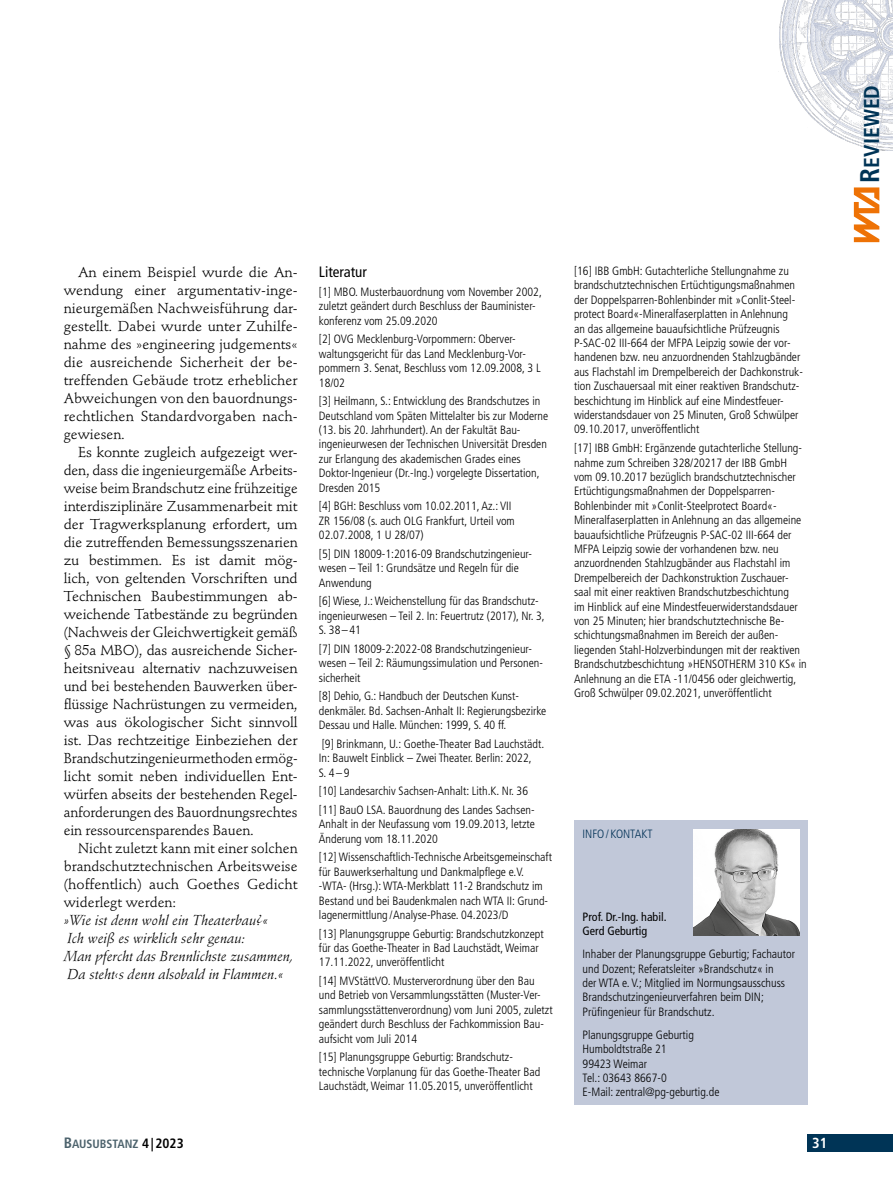
<style>
.page{position:relative;width:893px;height:1191px;background:#fff}
.page>*{position:absolute;margin:0;border:0;box-sizing:border-box;transform-origin:0 0}
.t1{font:21.6px "Frutiger LT Std Bold Cn SC800";color:#003456}
.Ü_Literaturverzeichnis{font:condensed 15px "Frutiger LT Std";color:#000}
.t2{font:700 condensed 14.55px "Frutiger LT Std";color:#fff}
.Grundschrift_mit_Einzug{font:14.25px/18px "Stempel Schneidler Std";color:#000;text-align:justify}
.Grundschrift_ohne_Einzug{font:italic 14.25px "Stempel Schneidler Std";color:#000}
.Literaturverzeichnis{font:300 condensed 12px/14.4px "Frutiger LT Std";color:#000}
.Autortext_im_Autoren_Kasten{font:300 condensed 12px/14.4px "Frutiger LT Std";color:#000}
.Autorname_im_Autoren_Kasten{font:condensed 12px/14.4px "Frutiger LT Std";color:#000}
.t3{font:12px "Frutiger LT Std Bold Cn SC800";color:#4c626c}
.Bild-_Tabellen-_Infotext{font:300 condensed 12px "Frutiger LT Std";color:#003055}
.s1{font-size:15px}
.s2{font-size:13.5px;color:#000}
.s3{font-size:27px}
</style>
<div class="page">
<img style="left:779px;top:0;width:114px;height:151px">
<div style="left:808px;top:1134px;width:85px;height:17px;background:#003456"></div>
<svg style="left:854px;top:187px;width:25px;height:55px"></svg>
<div style="left:574px;top:820px;width:234px;height:285px;background:#c1c8d9"></div>
<img style="left:693px;top:829px;width:106px;height:106px">
<p class="Grundschrift_mit_Einzug" style="left:64px;top:263px;width:235px;text-indent:14px">An einem Beispiel wurde die An&shy;wendung einer argumentativ-inge&shy;nieurgemäßen Nachweisführung dar&shy;gestellt. Dabei wurde unter Zuhilfe&shy;nahme des »engineering judgements« die ausreichende Sicherheit der be&shy;treffenden Gebäude trotz erheblicher Abweichungen von den bauordnungs&shy;rechtlichen Standardvorgaben nach&shy;gewiesen.</p>
<p class="Grundschrift_mit_Einzug" style="left:64px;top:443px;width:235px;text-indent:14px">Es konnte zugleich aufgezeigt wer&shy;den, dass die ingenieurgemäße Arbeits&shy;weise beim Brandschutz eine frühzeitige interdisziplinäre Zusammenarbeit mit der Tragwerksplanung erfordert, um die zutreffenden Bemessungsszenarien zu bestimmen. Es ist damit mög&shy;lich, von geltenden Vorschriften und Technischen Baubestimmungen ab&shy;weichende Tatbestände zu begründen (Nachweis der Gleichwertigkeit gemäß § 85a MBO), das ausreichende Sicher&shy;heitsniveau alternativ nachzuweisen und bei bestehenden Bauwerken über&shy;flüssige Nachrüstungen zu vermeiden, was aus ökologischer Sicht sinnvoll ist. Das rechtzeitige Einbeziehen der Brandschutzingenieurmethoden ermög&shy;licht somit neben individuellen Ent&shy;würfen abseits der bestehenden Regel&shy;anforderungen des Bauordnungsrechtes ein ressourcensparendes Bauen.</p>
<p class="Grundschrift_mit_Einzug" style="left:64px;top:839px;width:235px;text-indent:14px">Nicht zuletzt kann mit einer solchen brandschutztechnischen Arbeitsweise (hoffentlich) auch Goethes Gedicht widerlegt werden:</p>
<p class="Grundschrift_ohne_Einzug" style="left:64px;top:911px;width:206px">»Wie ist denn wohl ein Theaterbau?«</p>
<p class="Grundschrift_ohne_Einzug" style="left:67px;top:929px;width:179px">Ich weiß es wirklich sehr genau:</p>
<p class="Grundschrift_ohne_Einzug" style="left:64px;top:947px;width:231px">Man pfercht das Brennlichste zusammen,</p>
<p class="Grundschrift_ohne_Einzug" style="left:67px;top:965px;width:217px">Da steht‹s denn alsobald in Flammen.«</p>
<p class="Ü_Literaturverzeichnis" style="left:319px;top:263px;width:50px">Literatur</p>
<p class="Literaturverzeichnis" style="left:319px;top:285px;width:224px">[1] MBO. Musterbauordnung vom November 2002, zuletzt geändert durch Beschluss der Bauminister&shy;konferenz vom 25.09.2020</p>
<p class="Literaturverzeichnis" style="left:319px;top:332px;width:223px">[2] OVG Mecklenburg-Vorpommern: Oberver&shy;waltungsgericht für das Land Mecklenburg-Vor&shy;pommern 3. Senat, Beschluss vom 12.09.2008, 3 L 18/02</p>
<p class="Literaturverzeichnis" style="left:319px;top:394px;width:231px">[3] Heilmann, S.: Entwicklung des Brandschutzes in Deutschland vom Späten Mittelalter bis zur Moderne (13. bis 20. Jahrhundert). An der Fakultät Bau&shy;ingenieurwesen der Technischen Universität Dresden zur Erlangung des akademischen Grades eines Doktor-Ingenieur (Dr.-Ing.) vorgelegte Dissertation, Dresden 2015</p>
<p class="Literaturverzeichnis" style="left:319px;top:499px;width:197px">[4] BGH: Beschluss vom 10.02.2011, Az.: VII<br>ZR 156/08 (s. auch OLG Frankfurt, Urteil vom<br>02.07.2008, 1 U 28/07)</p>
<p class="Literaturverzeichnis" style="left:319px;top:546px;width:214px">[5] DIN 18009-1:2016-09 Brandschutzingenieur&shy;wesen – Teil 1: Grundsätze und Regeln für die<br>Anwendung</p>
<p class="Literaturverzeichnis" style="left:319px;top:594px;width:227px">[6] Wiese, J.: Weichenstellung für das Brandschutz&shy;ingenieurwesen – Teil 2. In: Feuertrutz (2017), Nr. 3,<br>S. 38–41</p>
<p class="Literaturverzeichnis" style="left:319px;top:641px;width:226px">[7] DIN 18009-2:2022-08 Brandschutzingenieur&shy;wesen – Teil 2: Räumungssimulation und Personen&shy;sicherheit</p>
<p class="Literaturverzeichnis" style="left:319px;top:689px;width:229px">[8] Dehio, G.: Handbuch der Deutschen Kunst&shy;denkmäler. Bd. Sachsen-Anhalt II: Regierungsbezirke<br>Dessau und Halle. München: 1999, S. 40 ff.</p>
<p class="Literaturverzeichnis" style="left:319px;top:736px;width:227px">[9] Brinkmann, U.: Goethe-Theater Bad Lauchstädt.<br>In: Bauwelt Einblick – Zwei Theater. Berlin: 2022,<br>S. 4–9</p>
<p class="Literaturverzeichnis" style="left:319px;top:784px;width:211px">[10] Landesarchiv Sachsen-Anhalt: Lith.K. Nr. 36</p>
<p class="Literaturverzeichnis" style="left:319px;top:802px;width:218px;text-align:justify">[11] BauO LSA. Bauordnung des Landes Sachsen-Anhalt in der Neufassung vom 19.09.2013, letzte Änderung vom 18.11.2020</p>
<p class="Literaturverzeichnis" style="left:319px;top:850px;width:235px">[12] Wissenschaftlich-Technische Arbeitsgemeinschaft für Bauwerkserhaltung und Dankmalpflege e.V. -WTA- (Hrsg.): WTA-Merkblatt 11-2 Brandschutz im Bestand und bei Baudenkmalen nach WTA II: Grund&shy;lagenermittlung /Analyse-Phase. 04.2023/D</p>
<p class="Literaturverzeichnis" style="left:319px;top:926px;width:226px">[13] Planungsgruppe Geburtig: Brandschutzkonzept für das Goethe-Theater in Bad Lauchstädt, Weimar<br>17.11.2022, unveröffentlicht</p>
<p class="Literaturverzeichnis" style="left:319px;top:973px;width:235px">[14] MVStättVO. Musterverordnung über den Bau und Betrieb von Versammlungsstätten (Muster-Ver&shy;sammlungsstättenverordnung) vom Juni 2005, zuletzt geändert durch Beschluss der Fachkommission Bau&shy;aufsicht vom Juli 2014</p>
<p class="Literaturverzeichnis" style="left:319px;top:1050px;width:223px">[15] Planungsgruppe Geburtig: Brandschutz&shy;technische Vorplanung für das Goethe-Theater Bad<br>Lauchstädt, Weimar 11.05.2015, unveröffentlicht</p>
<p class="Literaturverzeichnis" style="left:574px;top:264px;width:230px">[16] IBB GmbH: Gutachterliche Stellungnahme zu brandschutztechnischen Ertüchtigungsmaßnahmen der Doppelsparren-Bohlenbinder mit »Conlit-Steel&shy;protect Board«-Mineralfaserplatten in Anlehnung<br>an das allgemeine bauaufsichtliche Prüfzeugnis P-SAC-02 III-664 der MFPA Leipzig sowie der vor&shy;handenen bzw. neu anzuordnenden Stahlzugbänder aus Flachstahl im Drempelbereich der Dachkonstruk&shy;tion Zuschauersaal mit einer reaktiven Brandschutz&shy;beschichtung im Hinblick auf eine Mindestfeuer&shy;widerstandsdauer von 25 Minuten, Groß Schwülper 09.10.2017, unveröffentlicht</p>
<p class="Literaturverzeichnis" style="left:574px;top:441px;width:234px">[17] IBB GmbH: Ergänzende gutachterliche Stellung&shy;nahme zum Schreiben 328/20217 der IBB GmbH vom 09.10.2017 bezüglich brandschutztechnischer Ertüchtigungsmaßnahmen der Doppelsparren-Bohlenbinder mit »Conlit-Steelprotect Board«- Mineralfaserplatten in Anlehnung an das allgemeine bauaufsichtliche Prüfzeugnis P-SAC-02 III-664 der MFPA Leipzig sowie der vorhandenen bzw. neu anzuordnenden Stahlzugbänder aus Flachstahl im Drempelbereich der Dachkonstruktion Zuschauer&shy;saal mit einer reaktiven Brandschutzbeschichtung<br>im Hinblick auf eine Mindestfeuerwiderstandsdauer von 25 Minuten; hier brandschutztechnische Be&shy;schichtungsmaßnahmen im Bereich der außen&shy;liegenden Stahl-Holzverbindungen mit der reaktiven Brandschutzbeschichtung »HENSOTHERM 310 KS« in Anlehnung an die ETA -11/0456 oder gleichwertig, Groß Schwülper 09.02.2021, unveröffentlicht</p>
<p class="Bild-_Tabellen-_Infotext" style="left:583px;top:827px;width:72px">INFO/ KONTAKT</p>
<p class="Autorname_im_Autoren_Kasten" style="left:583px;top:909px;width:85px">Prof. Dr.-Ing. habil.<br>Gerd Geburtig</p>
<p class="Autortext_im_Autoren_Kasten" style="left:583px;top:947px;width:214px">Inhaber der Planungsgruppe Geburtig; Fachautor und Dozent; Referatsleiter »Brandschutz« in<br>der WTA e. V.; Mitglied im Normungsausschuss Brandschutzingenieurverfahren beim DIN; Prüfingenieur für Brandschutz.</p>
<p class="Autortext_im_Autoren_Kasten" style="left:583px;top:1027px;width:138px">Planungsgruppe Geburtig<br>Humboldtstraße 21<br>99423 Weimar<br>Tel.: 03643 8667-0<br>E-Mail: zentral@pg-geburtig.de</p>
<p class="t3" style="left:64px;top:1137px;width:121px"><span class="s1">B</span>AUSUBSTANZ <span class="s2">4|2023</span></p>
<p class="t2" style="left:812px;top:1134px;width:17px">31</p>
<h1 class="t1" style="left:859px;top:182px;width:99px;rotate:-90deg"><span class="s3">R</span>EVIEWED</h1>
</div>
